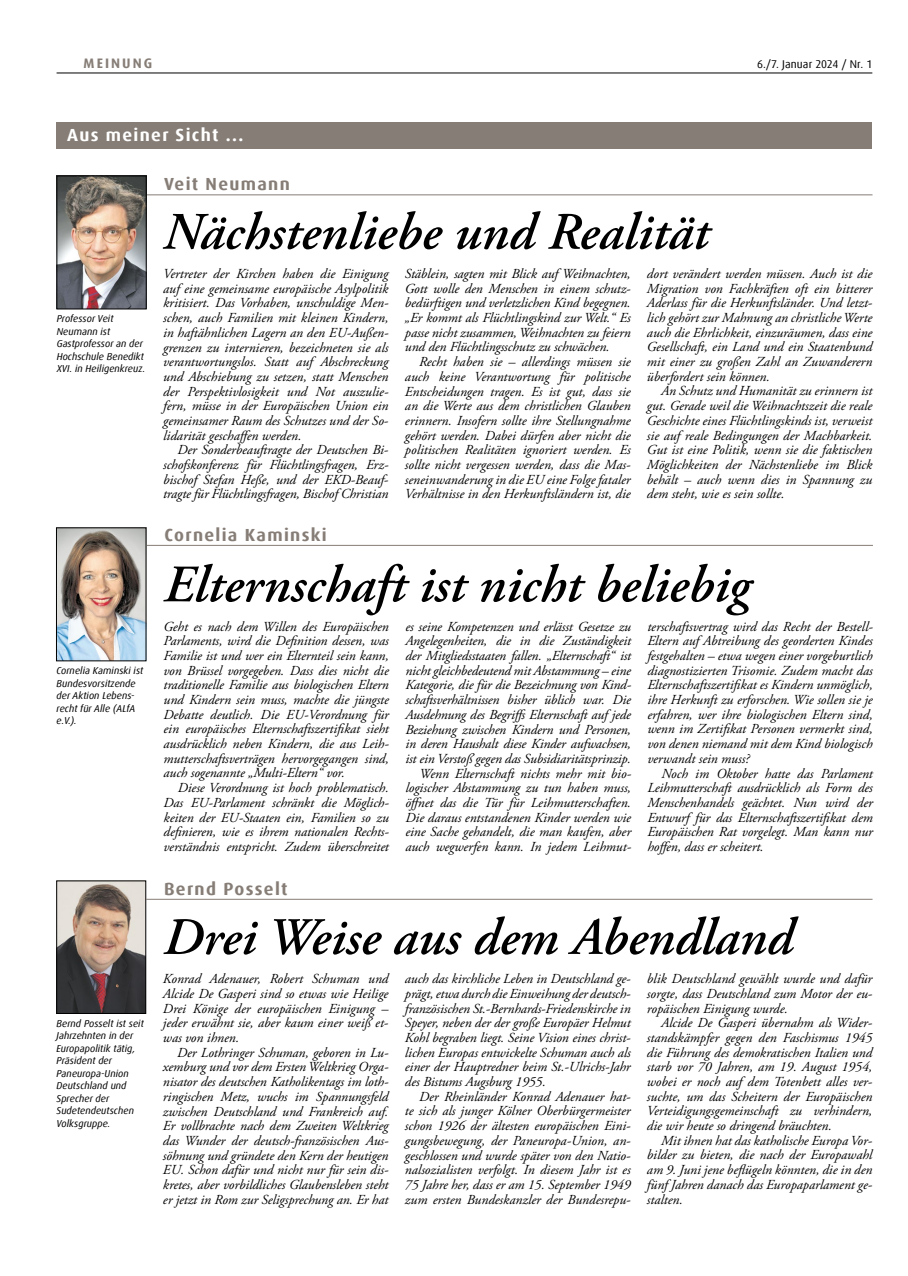
<style>
.page{position:relative;width:908px;height:1276px;background:#fff}
.page>*{position:absolute;margin:0;border:0;box-sizing:border-box;transform-origin:0 0}
.t1{font:italic 600 52.5px "Adobe Garamond Pro";color:#000}
.t2{font:700 17.5px "Dax Offc Pro";letter-spacing:.075em;color:#867d76}
.t3{font:700 17.5px "Dax Offc Pro";letter-spacing:.075em;color:#fff}
.t4{font:italic 13.75px/14.6px "Adobe Garamond Pro";letter-spacing:-.005em;color:#000;text-align:justify}
.t5{font:700 13.75px "Dax Offc Pro";letter-spacing:.15em;color:#867d76}
.t6{font:11.25px "Dax Offc Pro";letter-spacing:.005em;color:#000}
.t7{font:italic 10px/12.5px "Dax Offc Pro";color:#000}
</style>
<div class="page">
<hr style="left:57px;top:73px;width:814px;height:1px;background:#000">
<div style="left:57px;top:122px;width:814px;height:26px;background:#867d76"></div>
<hr style="left:146px;top:899px;width:726px;height:1px;background:#867d76">
<hr style="left:146px;top:194px;width:726px;height:1px;background:#867d76">
<img style="left:59px;top:178px;width:85px;height:129px">
<div style="left:57px;top:176px;width:89px;height:133px;border:1px solid #000"></div>
<hr style="left:147px;top:545px;width:725px;height:1px;background:#867d76">
<img style="left:58px;top:530px;width:86px;height:129px">
<div style="left:56px;top:528px;width:90px;height:133px;border:1px solid #000"></div>
<img style="left:58px;top:882px;width:86px;height:129px">
<div style="left:56px;top:880px;width:90px;height:133px;border:1px solid #000"></div>
<p class="t5" style="left:84px;top:54px;width:70px">MEINUNG</p>
<p class="t6" style="left:756px;top:56px;width:116px">6./7. Januar 2024 / Nr. 1</p>
<p class="t3" style="left:67px;top:124px;width:177px">Aus meiner Sicht ...</p>
<p class="t2" style="left:164px;top:173px;width:127px">Veit Neumann</p>
<p class="t7" style="left:57px;top:313px;width:90px">Professor Veit<br>Neumann ist<br>Gastprofessor an der<br>Hochschule Benedikt<br>XVI. in Heiligenkreuz.</p>
<p class="t7" style="left:57px;top:664px;width:88px">Cornelia Kaminski ist<br>Bundesvorsitzende der Aktion Lebens&shy;recht für Alle (ALfA e.V.).</p>
<p class="t7" style="left:56px;top:1017px;width:89px">Bernd Posselt ist seit<br>Jahrzehnten in der<br>Europapolitik tätig,<br>Präsident der<br>Paneuropa-Union<br>Deutschland und<br>Sprecher der<br>Sudetendeutschen<br>Volksgruppe.</p>
<h1 class="t1" style="left:163px;top:202px;width:547px">Nächstenliebe und Realität</h1>
<p class="t4" style="left:163px;top:267px;width:227px">Vertreter der Kirchen haben die Einigung auf eine gemeinsame europäische Asylpolitik kritisiert. Das Vorhaben, unschuldige Men&shy;schen, auch Familien mit kleinen Kindern, in haftähnlichen Lagern an den EU-Außen&shy;grenzen zu internieren, bezeichneten sie als verantwortungslos. Statt auf Abschreckung und Abschiebung zu setzen, statt Menschen der Perspektivlosigkeit und Not auszulie&shy;fern, müsse in der Europäischen Union ein gemeinsamer Raum des Schutzes und der So&shy;lidarität geschaffen werden.</p>
<p class="t4" style="left:163px;top:443px;width:227px;text-indent:14px">Der Sonderbeauftragte der Deutschen Bi&shy;schofskonferenz für Flüchtlingsfragen, Erz&shy;bischof Stefan Heße, und der EKD-Beauf&shy;tragte für Flüchtlingsfragen, Bischof Christian</p>
<p class="t2" style="left:164px;top:523px;width:164px">Cornelia Kaminski</p>
<p class="t4" style="left:405px;top:267px;width:227px">Stäblein, sagten mit Blick auf Weihnachten, Gott wolle den Menschen in einem schutz&shy;bedürftigen und verletzlichen Kind begegnen. „Er kommt als Flüchtlingskind zur Welt.“ Es passe nicht zusammen, Weihnachten zu feiern und den Flüchtlingsschutz zu schwächen.</p>
<p class="t4" style="left:405px;top:355px;width:227px;text-indent:14px">Recht haben sie – allerdings müssen sie auch keine Verantwortung für politische Entscheidungen tragen. Es ist gut, dass sie an die Werte aus dem christlichen Glauben erinnern. Insofern sollte ihre Stellungnahme gehört werden. Dabei dürfen aber nicht die politischen Realitäten ignoriert werden. Es sollte nicht vergessen werden, dass die Mas&shy;seneinwanderung in die EU eine Folge fataler Verhältnisse in den Herkunftsländern ist, die</p>
<p class="t4" style="left:646px;top:267px;width:227px">dort verändert werden müssen. Auch ist die Migration von Fachkräften oft ein bitterer Aderlass für die Herkunftsländer. Und letzt&shy;lich gehört zur Mahnung an christliche Werte auch die Ehrlichkeit, einzuräumen, dass eine Gesellschaft, ein Land und ein Staatenbund mit einer zu großen Zahl an Zuwanderern überfordert sein können.</p>
<p class="t4" style="left:646px;top:384px;width:227px;text-indent:14px">An Schutz und Humanität zu erinnern ist gut. Gerade weil die Weihnachtszeit die reale Geschichte eines Flüchtlingskinds ist, verweist sie auf reale Bedingungen der Machbarkeit.<br>Gut ist eine Politik, wenn sie die faktischen Möglichkeiten der Nächstenliebe im Blick behält – auch wenn dies in Spannung zu dem steht, wie es sein sollte.</p>
<h1 class="t1" style="left:163px;top:554px;width:588px">Elternschaft ist nicht beliebig</h1>
<p class="t4" style="left:163px;top:619px;width:227px">Geht es nach dem Willen des Europäischen Parlaments, wird die Definition dessen, was Familie ist und wer ein Elternteil sein kann, von Brüssel vorgegeben. Dass dies nicht die traditionelle Familie aus biologischen Eltern und Kindern sein muss, machte die jüngste Debatte deutlich. Die EU-Verordnung für ein europäisches Elternschaftszertifikat sieht ausdrücklich neben Kindern, die aus Leih&shy;mutterschaftsverträgen hervorgegangen sind, auch sogenannte „Multi-Eltern“ vor.</p>
<p class="t4" style="left:163px;top:781px;width:227px;text-indent:14px">Diese Verordnung ist hoch problematisch.<br>Das EU-Parlament schränkt die Möglich&shy;keiten der EU-Staaten ein, Familien so zu definieren, wie es ihrem nationalen Rechts&shy;verständnis entspricht. Zudem überschreitet</p>
<p class="t2" style="left:164px;top:877px;width:125px">Bernd Posselt</p>
<p class="t4" style="left:405px;top:619px;width:227px;text-align:right">es seine Kompetenzen und erlässt Gesetze zu Angelegenheiten, die in die Zuständigkeit der Mitgliedsstaaten fallen. „Elternschaft“ ist nicht gleichbedeutend mit Abstammung – eine Kategorie, die für die Bezeichnung von Kind&shy;schaftsverhältnissen bisher üblich war. Die Ausdehnung des Begriffs Elternschaft auf jede Beziehung zwischen Kindern und Personen, in deren Haushalt diese Kinder aufwachsen, ist ein Verstoß gegen das Subsidiaritätsprinzip.<br>Wenn Elternschaft nichts mehr mit bio&shy;logischer Abstammung zu tun haben muss, öffnet das die Tür für Leihmutterschaften.<br>Die daraus entstandenen Kinder werden wie eine Sache gehandelt, die man kaufen, aber auch wegwerfen kann. In jedem Leihmut-</p>
<p class="t4" style="left:647px;top:619px;width:227px">terschaftsvertrag wird das Recht der Bestell-Eltern auf Abtreibung des georderten Kindes festgehalten – etwa wegen einer vorgeburtlich diagnostizierten Trisomie. Zudem macht das Elternschaftszertifikat es Kindern unmöglich, ihre Herkunft zu erforschen. Wie sollen sie je erfahren, wer ihre biologischen Eltern sind, wenn im Zertifikat Personen vermerkt sind, von denen niemand mit dem Kind biologisch verwandt sein muss?</p>
<p class="t4" style="left:647px;top:766px;width:227px;text-indent:14px">Noch im Oktober hatte das Parlament Leihmutterschaft ausdrücklich als Form des Menschenhandels geächtet. Nun wird der Entwurf für das Elternschaftszertifikat dem Europäischen Rat vorgelegt. Man kann nur hoffen, dass er scheitert.</p>
<h1 class="t1" style="left:163px;top:907px;width:631px">Drei Weise aus dem Abendland</h1>
<p class="t4" style="left:163px;top:972px;width:227px">Konrad Adenauer, Robert Schuman und Alcide De Gasperi sind so etwas wie Heilige Drei Könige der europäischen Einigung – jeder erwähnt sie, aber kaum einer weiß et&shy;was von ihnen.</p>
<p class="t4" style="left:163px;top:1045px;width:227px;text-indent:14px">Der Lothringer Schuman, geboren in Lu&shy;xemburg und vor dem Ersten Weltkrieg Orga&shy;nisator des deutschen Katholikentags im loth&shy;ringischen Metz, wuchs im Spannungsfeld zwischen Deutschland und Frankreich auf.<br>Er vollbrachte nach dem Zweiten Weltkrieg das Wunder der deutsch-französischen Aus&shy;söhnung und gründete den Kern der heutigen EU. Schon dafür und nicht nur für sein dis&shy;kretes, aber vorbildliches Glaubensleben steht er jetzt in Rom zur Seligsprechung an. Er hat</p>
<p class="t4" style="left:405px;top:972px;width:227px">auch das kirchliche Leben in Deutschland ge&shy;prägt, etwa durch die Einweihung der deutsch&shy;französischen St.-Bernhards-Friedenskirche in Speyer, neben der der große Europäer Helmut Kohl begraben liegt. Seine Vision eines christ&shy;lichen Europas entwickelte Schuman auch als einer der Hauptredner beim St.-Ulrichs-Jahr des Bistums Augsburg 1955.</p>
<p class="t4" style="left:405px;top:1089px;width:227px;text-indent:14px">Der Rheinländer Konrad Adenauer hat&shy;te sich als junger Kölner Oberbürgermeister schon 1926 der ältesten europäischen Eini&shy;gungsbewegung, der Paneuropa-Union, an&shy;geschlossen und wurde später von den Natio&shy;nalsozialisten verfolgt. In diesem Jahr ist es 75 Jahre her, dass er am 15. September 1949 zum ersten Bundeskanzler der Bundesrepu-</p>
<p class="t4" style="left:646px;top:972px;width:227px">blik Deutschland gewählt wurde und dafür sorgte, dass Deutschland zum Motor der eu&shy;ropäischen Einigung wurde.</p>
<p class="t4" style="left:646px;top:1016px;width:227px;text-indent:14px">Alcide De Gasperi übernahm als Wider&shy;standskämpfer gegen den Faschismus 1945 die Führung des demokratischen Italien und starb vor 70 Jahren, am 19. August 1954, wobei er noch auf dem Totenbett alles ver&shy;suchte, um das Scheitern der Europäischen Verteidigungsgemeinschaft zu verhindern, die wir heute so dringend bräuchten.</p>
<p class="t4" style="left:646px;top:1133px;width:227px;text-indent:14px">Mit ihnen hat das katholische Europa Vor&shy;bilder zu bieten, die nach der Europawahl am 9. Juni jene beflügeln könnten, die in den fünf Jahren danach das Europaparlament ge&shy;stalten.</p>
</div>
